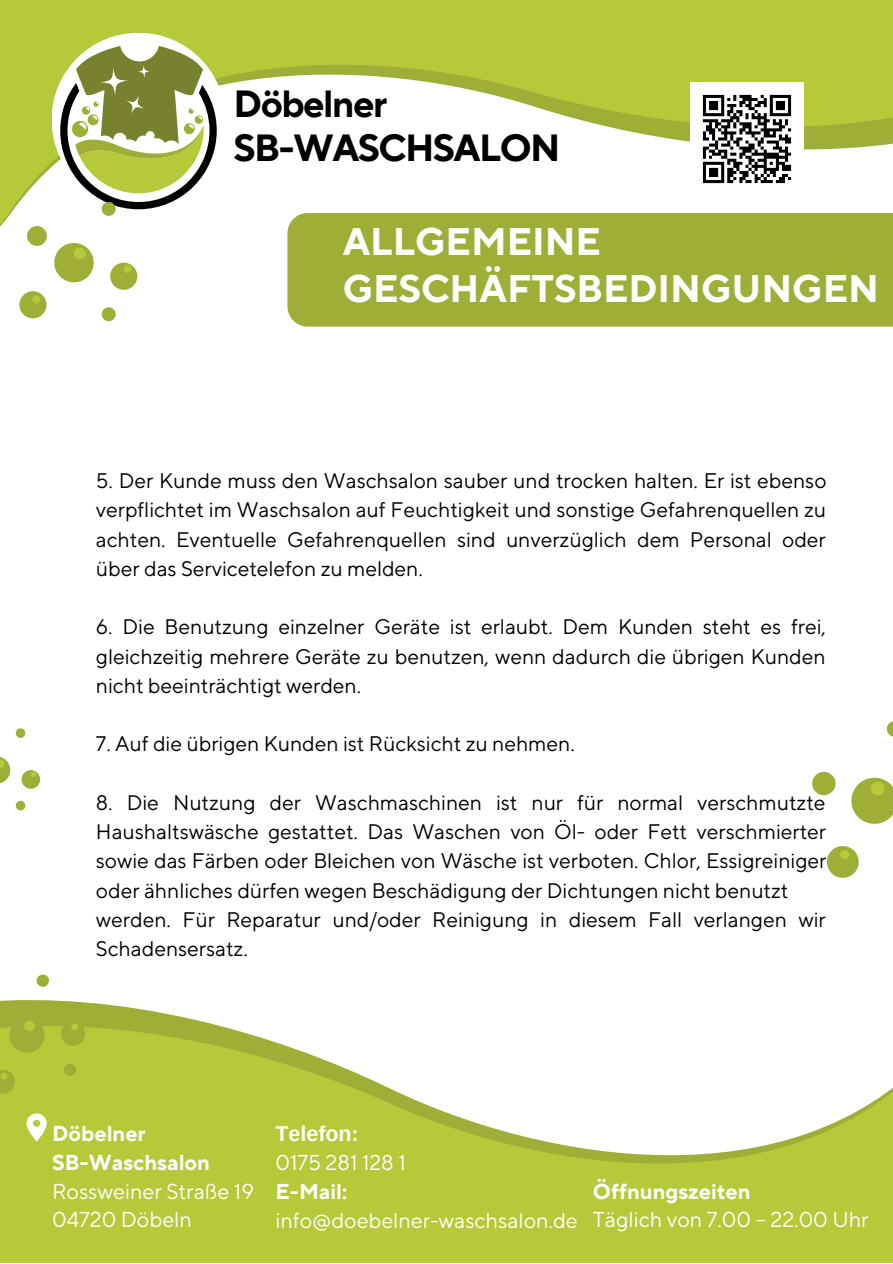
<style>
.page{position:relative;width:893px;height:1264px;background:#fff}
.page>*{position:absolute;margin:0;border:0;box-sizing:border-box;transform-origin:0 0}
.t1{font:700 38.25px/47.2px "TT Norms Pro";color:#fff}
.t2{font:700 37.65px/44.5px "TT Norms Pro";letter-spacing:-.04em;color:#000}
.t3{font:21.45px/28.7px "TT Norms Pro";color:#fff}
.t4{font:700 21.45px/28.7px "TT Norms Pro";color:#fff}
.t5{font:700 21.45px "Arimo";color:#fff}
.t6{font:21px/29.2px "TT Norms Pro";color:#000;text-align:justify}
</style>
<div class="page">
<svg style="left:0;top:0;width:892px;height:282px;fill:#b6c939"></svg>
<svg style="left:0;top:1000px;width:892px;height:262px;fill:#b6c939"></svg>
<svg style="left:36px;top:974px;width:13px;height:13px"></svg>
<svg style="left:62px;top:1062px;width:16px;height:15px"></svg>
<svg style="left:5px;top:1013px;width:44px;height:44px"></svg>
<svg style="left:0;top:1066px;width:18px;height:30px"></svg>
<svg style="left:58px;top:1018px;width:30px;height:30px"></svg>
<div style="left:51px;top:33px;width:174px;height:174px;background:#fff;border-radius:50%"></div>
<svg style="left:60px;top:46px;width:157px;height:163px"></svg>
<div style="left:54px;top:243px;width:40px;height:39px;background:#9eae37;border-radius:50%"></div>
<div style="left:19px;top:291px;width:28px;height:27px;background:#9eae37;border-radius:50%"></div>
<div style="left:110px;top:263px;width:27px;height:27px;background:#9eae37;border-radius:50%"></div>
<div style="left:27px;top:226px;width:20px;height:20px;background:#9eae37;border-radius:50%"></div>
<div style="left:102px;top:202px;width:14px;height:14px;background:#9eae37;border-radius:50%"></div>
<div style="left:102px;top:307px;width:14px;height:14px;background:#9eae37;border-radius:50%"></div>
<div style="left:74px;top:247px;width:12px;height:12px;background:#b6c939;border-radius:50%"></div>
<div style="left:32px;top:295px;width:8px;height:8px;background:#b6c939;border-radius:50%"></div>
<div style="left:124px;top:265px;width:7px;height:8px;background:#b6c939;border-radius:50%"></div>
<div style="left:287px;top:213px;width:605px;height:113px;background:#9eae37"></div>
<div style="left:22px;top:770px;width:18px;height:18px;background:#9eae37;border-radius:50%"></div>
<div style="left:16px;top:728px;width:9px;height:10px;background:#9eae37;border-radius:50%"></div>
<div style="left:16px;top:800px;width:9px;height:10px;background:#9eae37;border-radius:50%"></div>
<svg style="left:0;top:757px;width:10px;height:26px"></svg>
<svg style="left:31px;top:771px;width:5px;height:6px"></svg>
<svg style="left:812px;top:771px;width:24px;height:25px"></svg>
<svg style="left:886px;top:721px;width:6px;height:16px"></svg>
<svg style="left:851px;top:777px;width:41px;height:47px"></svg>
<svg style="left:826px;top:846px;width:33px;height:32px"></svg>
<svg style="left:26px;top:1113px;width:21px;height:28px"></svg>
<img style="left:690px;top:82px;width:113px;height:114px">
<h2 class="t2" style="left:233px;top:83px;width:328px">Döbelner<br>SB-WASCHSALON</h2>
<h1 class="t1" style="left:343px;top:219px;width:538px">ALLGEMEINE<br>GESCHÄFTSBEDINGUNGEN</h1>
<p class="t6" style="left:96px;top:467px;width:732px">5. Der Kunde muss den Waschsalon sauber und trocken halten. Er ist ebenso verpflichtet im Waschsalon auf Feuchtigkeit und sonstige Gefahrenquellen zu achten. Eventuelle Gefahrenquellen sind unverzüglich dem Personal oder über das Servicetelefon zu melden.</p>
<p class="t6" style="left:96px;top:613px;width:731px">6. Die Benutzung einzelner Geräte ist erlaubt. Dem Kunden steht es frei, gleichzeitig mehrere Geräte zu benutzen, wenn dadurch die übrigen Kunden nicht beeinträchtigt werden.</p>
<p class="t6" style="left:96px;top:730px;width:480px">7. Auf die übrigen Kunden ist Rücksicht zu nehmen.</p>
<p class="t6" style="left:96px;top:788px;width:731px;text-align:left">8. Die Nutzung der Waschmaschinen ist nur für normal verschmutzte Haushaltswäsche gestattet. Das Waschen von Öl- oder Fett verschmierter sowie das Färben oder Bleichen von Wäsche ist verboten. Chlor, Essigreiniger oder ähnliches dürfen wegen Beschädigung der Dichtungen nicht benutzt werden. Für Reparatur und/oder Reinigung in diesem Fall verlangen wir Schadensersatz.</p>
<p class="t5" style="left:275px;top:1121px;width:85px">Telefon:</p>
<p class="t3" style="left:275px;top:1148px;width:132px">0175 281 128 1</p>
<p class="t4" style="left:275px;top:1177px;width:73px">E-Mail:</p>
<p class="t3" style="left:275px;top:1207px;width:304px">info@doebelner-waschsalon.de</p>
<p class="t4" style="left:52px;top:1120px;width:159px">Döbelner<br>SB-Waschsalon</p>
<p class="t3" style="left:52px;top:1177px;width:203px">Rossweiner Straße 19<br>04720 Döbeln</p>
<p class="t4" style="left:593px;top:1177px;width:159px">Öffnungszeiten</p>
<p class="t3" style="left:593px;top:1206px;width:277px">Täglich von 7.00 – 22.00 Uhr</p>
</div>
